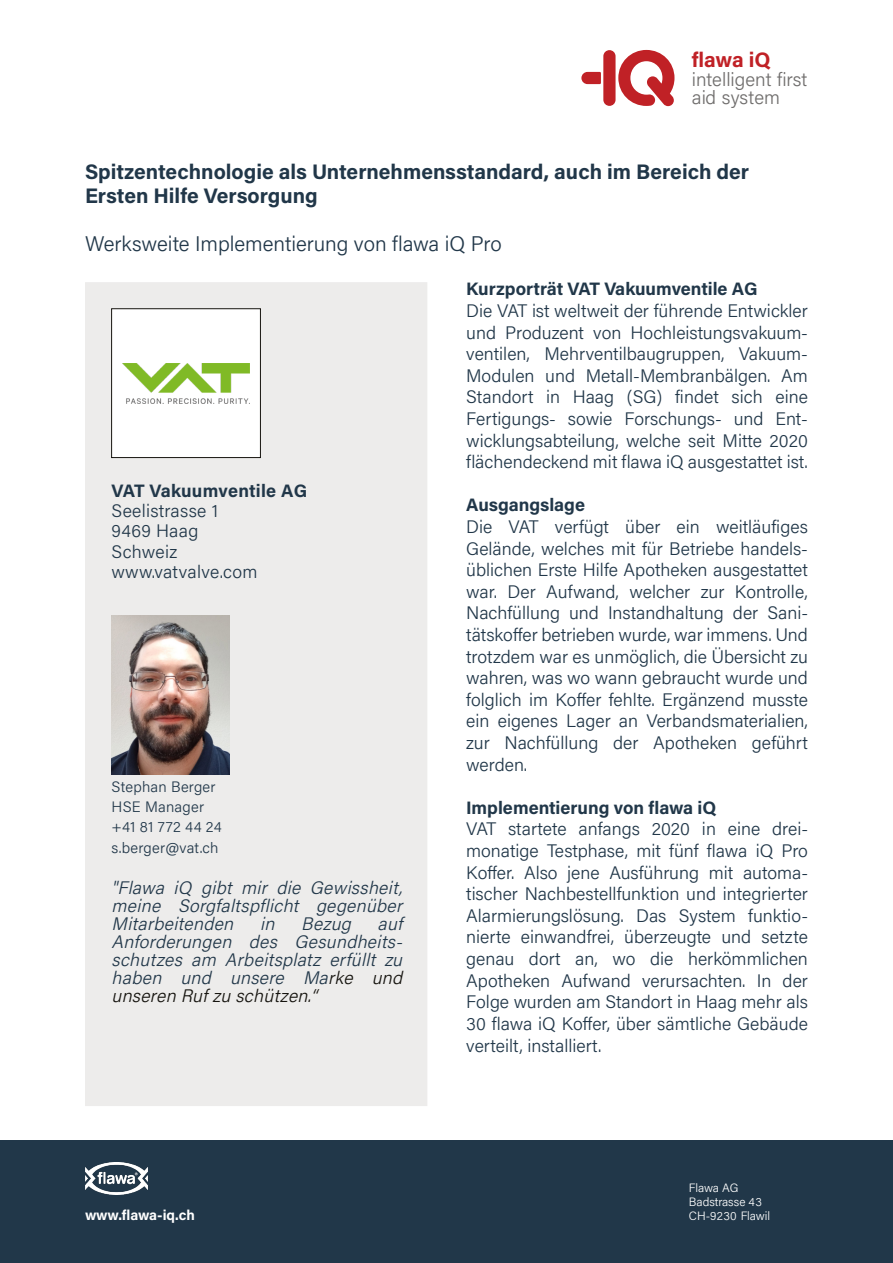
<style>
.page{position:relative;width:893px;height:1263px;background:#fff}
.page>*{position:absolute;margin:0;border:0;box-sizing:border-box;transform-origin:0 0}
.t1{font:700 21px/24px "Acumin Pro";color:#213749}
.t2{font:300 21px "Acumin Pro";color:#213749}
.t3{font:700 21px "Acumin Pro";letter-spacing:-.005em;color:#c02126}
.t4{font:300 19.05px/18.6px "Acumin Pro";color:#706e6d}
.t5{font:300 18px/21.6px "Acumin Pro";color:#213749;text-align:justify}
.t6{font:italic 300 18px/18px "Acumin Pro";color:#213749;text-align:justify}
.t7{font:700 18px "Acumin Pro";color:#213749}
.t8{font:300 15px/20.4px "Acumin Pro";letter-spacing:.015em;color:#213749}
.t9{font:700 14.25px "Acumin Pro";letter-spacing:-.01em;color:#fff}
.t10{font:300 12px/14.4px "Acumin Pro";letter-spacing:-.005em;color:#fff}
.s1{color:#16140f}
</style>
<div class="page">
<div style="left:0;top:1141px;width:893px;height:122px;background:#213749"></div>
<img style="left:85px;top:1162px;width:62px;height:32px">
<div style="left:603px;top:50px;width:13px;height:56px;background:#c02126;border-radius:6px"></div>
<svg style="left:618px;top:50px;width:56px;height:56px"></svg>
<svg style="left:581px;top:72px;width:20px;height:12px"></svg>
<div style="left:85px;top:282px;width:342px;height:824px;background:#edeceb"></div>
<div style="left:112px;top:309px;width:148px;height:149px;background:#fff"></div>
<div style="left:111px;top:308px;width:150px;height:150px;border:1px solid #16140f"></div>
<img style="left:122px;top:363px;width:128px;height:40px">
<img style="left:112px;top:615px;width:117px;height:159px">
<p class="t3" style="left:692px;top:51px;width:80px">flawa iQ</p>
<p class="t4" style="left:692px;top:69px;width:117px">intelligent first aid system</p>
<p class="t1" style="left:85px;top:161px;width:666px">Spitzentechnologie als Unternehmensstandard, auch im Bereich der<br>Ersten Hilfe Versorgung</p>
<p class="t2" style="left:85px;top:229px;width:418px">Werksweite Implementierung von flawa iQ Pro</p>
<p class="t7" style="left:466px;top:282px;width:293px">Kurzporträt VAT Vakuumventile AG</p>
<p class="t5" style="left:466px;top:299px;width:343px">Die VAT ist weltweit der führende Entwickler und Produzent von Hochleistungsvakuum&shy;ventilen, Mehrventilbaugruppen, Vakuum-Modulen und Metall-Membranbälgen. Am Standort in Haag (SG) findet sich eine Fertigungs- sowie Forschungs- und Ent&shy;wicklungsabteilung, welche seit Mitte 2020 flächendeckend mit flawa iQ ausgestattet ist.</p>
<p class="t7" style="left:466px;top:498px;width:120px">Ausgangslage</p>
<p class="t5" style="left:466px;top:515px;width:343px">Die VAT verfügt über ein weitläufiges Gelände, welches mit für Betriebe handels&shy;üblichen Erste Hilfe Apotheken ausgestattet war. Der Aufwand, welcher zur Kontrolle, Nachfüllung und Instandhaltung der Sani&shy;tätskoffer betrieben wurde, war immens. Und trotzdem war es unmöglich, die Übersicht zu wahren, was wo wann gebraucht wurde und folglich im Koffer fehlte. Ergänzend musste ein eigenes Lager an Verbandsmaterialien, zur Nachfüllung der Apotheken geführt werden.</p>
<p class="t7" style="left:466px;top:800px;width:251px">Implementierung von flawa iQ</p>
<p class="t5" style="left:466px;top:818px;width:343px">VAT startete anfangs 2020 in eine drei&shy;monatige Testphase, mit fünf flawa iQ Pro Koffer. Also jene Ausführung mit automa&shy;tischer Nachbestellfunktion und integrierter Alarmierungslösung. Das System funktio&shy;nierte einwandfrei, überzeugte und setzte genau dort an, wo die herkömmlichen Apotheken Aufwand verursachten. In der Folge wurden am Standort in Haag mehr als 30 flawa iQ Koffer, über sämtliche Gebäude verteilt, installiert.</p>
<p class="t7" style="left:112px;top:483px;width:197px">VAT Vakuumventile AG</p>
<p class="t5" style="left:112px;top:500px;width:147px;line-height:20.4px;text-align:left">Seelistrasse 1<br>9469 Haag<br>Schweiz www.vatvalve.com</p>
<p class="t8" style="left:112px;top:775px;width:112px">Stephan Berger<br>HSE Manager +41 81 772 44 24 s.berger@vat.ch</p>
<p class="t6" style="left:112px;top:877px;width:297px">"Flawa iQ gibt mir die Gewissheit, meine Sorgfaltspflicht gegenüber Mitarbeitenden in Bezug auf Anforderungen des Gesundheits&shy;schutzes am Arbeitsplatz erfüllt zu haben und unsere Ma<span class="s1">rke und unseren Ruf zu schützen.“</span></p>
<p class="t10" style="left:689px;top:1180px;width:75px">Flawa AG<br>Badstrasse 43</p>
<p class="t9" style="left:85px;top:1210px;width:111px">www.flawa-iq.ch</p>
<p class="t10" style="left:689px;top:1208px;width:83px">CH-9230 Flawil</p>
</div>
